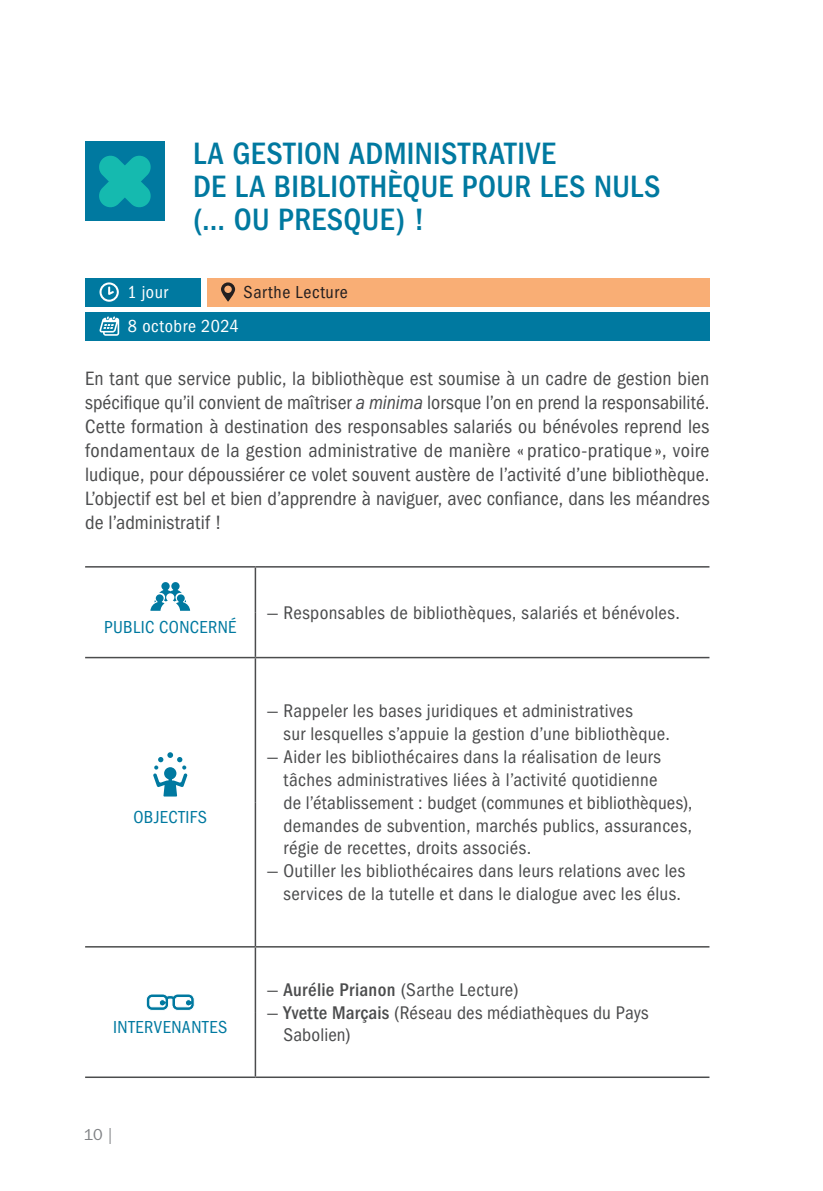
<style>
.page{position:relative;width:823px;height:1191px;background:#fff}
.page>*{position:absolute;margin:0;border:0;box-sizing:border-box;transform-origin:0 0}
.t1{font:500 condensed 32px/33px "ITC Franklin Gothic Std";letter-spacing:.01em;color:#0079a0}
.t2{font:condensed 20px/24px "ITC Franklin Gothic Std";letter-spacing:.005em;color:#4b4c4d;text-align:justify}
.t3{font:condensed 19px/22.8px "ITC Franklin Gothic Std";letter-spacing:.015em;color:#4b4c4d}
.t4{font:condensed 18px "ITC Franklin Gothic Std";letter-spacing:.02em;color:#0079a0}
.t5{font:condensed 18px "ITC Franklin Gothic Std";letter-spacing:.03em;color:#fff}
.t6{font:condensed 18px "ITC Franklin Gothic Std";letter-spacing:.04em;color:#231f20}
.t7{font:16px "ITC Franklin Gothic Std";color:#808285}
.s1{font-style:italic}
.s2{font-weight:500}
</style>
<div class="page">
<hr style="left:85px;top:566px;width:170px;height:1px;background:#4b4c4d">
<hr style="left:255px;top:566px;width:454px;height:1px;background:#4b4c4d">
<hr style="left:254px;top:567px;width:2px;height:45px;background:#4b4c4d">
<hr style="left:254px;top:612px;width:2px;height:45px;background:#4b4c4d">
<hr style="left:85px;top:657px;width:170px;height:1px;background:#4b4c4d">
<hr style="left:255px;top:657px;width:454px;height:1px;background:#4b4c4d">
<hr style="left:254px;top:658px;width:2px;height:144px;background:#4b4c4d">
<hr style="left:254px;top:802px;width:2px;height:144px;background:#4b4c4d">
<hr style="left:85px;top:946px;width:170px;height:1px;background:#4b4c4d">
<hr style="left:255px;top:946px;width:454px;height:1px;background:#4b4c4d">
<hr style="left:254px;top:947px;width:2px;height:65px;background:#4b4c4d">
<hr style="left:254px;top:1012px;width:2px;height:64px;background:#4b4c4d">
<hr style="left:85px;top:1076px;width:170px;height:2px;background:#4b4c4d">
<hr style="left:255px;top:1076px;width:454px;height:2px;background:#4b4c4d">
<svg style="left:150px;top:582px;width:40px;height:29px"></svg>
<svg style="left:153px;top:752px;width:34px;height:44px"></svg>
<svg style="left:146px;top:994px;width:49px;height:17px"></svg>
<div style="left:85px;top:142px;width:79px;height:79px;background:#0079a0"></div>
<svg style="left:99px;top:155px;width:52px;height:53px"></svg>
<div style="left:85px;top:278px;width:116px;height:28px;background:#0079a0"></div>
<div style="left:207px;top:278px;width:502px;height:28px;background:#f9ae75"></div>
<div style="left:85px;top:312px;width:624px;height:28px;background:#0079a0"></div>
<svg style="left:221px;top:282px;width:14px;height:20px"></svg>
<svg style="left:99px;top:316px;width:20px;height:20px"></svg>
<svg style="left:99px;top:282px;width:20px;height:20px"></svg>
<h1 class="t1" style="left:193px;top:137px;width:468px">LA GESTION ADMINISTRATIVE<br>DE LA BIBLIOTHÈQUE POUR LES NULS (… OU PRESQUE) !</h1>
<p class="t5" style="left:127px;top:282px;width:42px">1 jour</p>
<p class="t6" style="left:243px;top:282px;width:105px">Sarthe Lecture</p>
<p class="t5" style="left:128px;top:316px;width:112px">8 octobre 2024</p>
<p class="t2" style="left:85px;top:367px;width:625px">En tant que service public, la bibliothèque est soumise à un cadre de gestion bien spécifique qu’il convient de maîtriser <span class="s1">a minima</span> lorsque l’on en prend la responsabilité.<br>Cette formation à destination des responsables salariés ou bénévoles reprend les fondamentaux de la gestion administrative de manière « pratico-pratique », voire ludique, pour dépoussiérer ce volet souvent austère de l’activité d’une bibliothèque.<br>L’objectif est bel et bien d’apprendre à naviguer, avec confiance, dans les méandres de l’administratif !</p>
<p class="t4" style="left:104px;top:617px;width:134px">PUBLIC CONCERNÉ</p>
<p class="t4" style="left:133px;top:807px;width:75px">OBJECTIFS</p>
<p class="t3" style="left:266px;top:601px;width:414px">— Responsables de bibliothèques, salariés et bénévoles.</p>
<p class="t3" style="left:283px;top:700px;width:387px;text-indent:-17px">— Rappeler les bases juridiques et administratives<br>sur lesquelles s’appuie la gestion d’une bibliothèque.</p>
<p class="t3" style="left:283px;top:745px;width:410px;text-indent:-17px">— Aider les bibliothécaires dans la réalisation de leurs tâches administratives liées à l’activité quotidienne<br>de l’établissement : budget (communes et bibliothèques), demandes de subvention, marchés publics, assurances, régie de recettes, droits associés.</p>
<p class="t3" style="left:266px;top:859px;width:420px;text-align:right">— Outiller les bibliothécaires dans leurs relations avec les services de la tutelle et dans le dialogue avec les élus.</p>
<p class="t4" style="left:113px;top:1016px;width:116px">INTERVENANTES</p>
<p class="t3" style="left:266px;top:978px;width:253px">— <span class="s2">Aurélie Prianon</span> (Sarthe Lecture)</p>
<p class="t3" style="left:283px;top:1001px;width:366px;text-indent:-17px">— <span class="s2">Yvette Marçais</span> (Réseau des médiathèques du Pays<br>Sabolien)</p>
<p class="t7" style="left:84px;top:1125px;width:30px">10 |</p>
</div>
